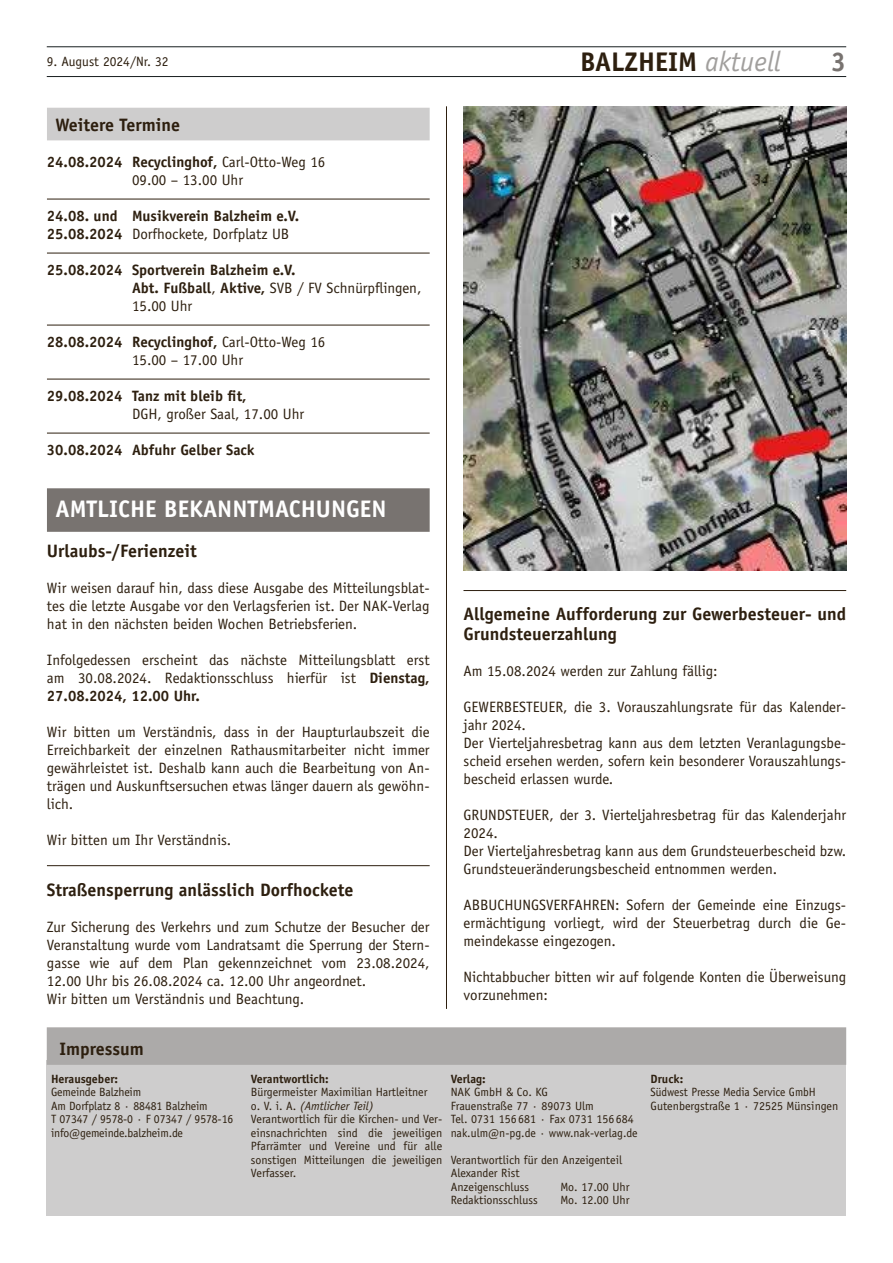
<style>
.page{position:relative;width:893px;height:1263px;background:#fff}
.page>*{position:absolute;margin:0;border:0;box-sizing:border-box;transform-origin:0 0}
.t1{font:700 27px "Officina Sans";color:#2d1f0f}
.t2{font:700 27px "Officina Sans";color:#787370}
.t3{font:700 24px "Officina Sans";color:#fff}
.t4{font:700 18px/19.5px "Officina Sans";color:#2d1f0f}
.t5{font:15px/18px "Officina Sans";color:#2d1f0f;text-align:justify}
.t6{font:700 15px/18px "Officina Sans";color:#2d1f0f}
.t7{font:13.5px "Officina Sans";color:#2d1f0f}
.t8{font:12px/13.5px "Officina Sans";color:#2d1f0f}
.t9{font:12px/13.5px "Officina Sans";color:#2d1f0f;scale:.95 1}
.t10{font:700 12px "Officina Sans";color:#2d1f0f}
.s1{font-weight:400;font-style:italic;font-size:28.35px;color:#a19f9d}
.s2{font-weight:700}
.s3{font-weight:400}
.s4{font-style:italic}
</style>
<div class="page">
<hr style="left:47px;top:76px;width:799px;height:1px;background:#171d1f">
<hr style="left:47px;top:47px;width:799px;height:1px;background:#171d1f">
<hr style="left:446px;top:106px;width:1px;height:903px;background:#2d1f0f">
<div style="left:47px;top:108px;width:383px;height:32px;background:#cecdcd"></div>
<hr style="left:47px;top:199px;width:383px;height:1px;background:#2d1f0f">
<hr style="left:47px;top:253px;width:383px;height:1px;background:#2d1f0f">
<hr style="left:47px;top:325px;width:383px;height:1px;background:#2d1f0f">
<hr style="left:47px;top:379px;width:383px;height:1px;background:#2d1f0f">
<hr style="left:47px;top:433px;width:383px;height:1px;background:#2d1f0f">
<hr style="left:47px;top:865px;width:383px;height:1px;background:#2d1f0f">
<div style="left:47px;top:489px;width:383px;height:42px;background:#787370"></div>
<hr style="left:463px;top:590px;width:383px;height:1px;background:#2d1f0f">
<img style="left:463px;top:106px;width:383px;height:464px">
<div style="left:47px;top:1060px;width:799px;height:156px;background:#cecdcd"></div>
<div style="left:47px;top:1027px;width:799px;height:38px;background:#acaaa9"></div>
<h1 class="t1" style="left:580px;top:45px;width:202px">BALZHEIM <span class="s1">aktuell</span></h1>
<p class="t7" style="left:47px;top:53px;width:123px">9. August 2024/Nr. 32</p>
<h1 class="t2" style="left:831px;top:45px;width:17px">3</h1>
<p class="t4" style="left:55px;top:115px;width:126px">Weitere Termine</p>
<p class="t5" style="left:47px;top:153px;width:280px;text-align:center"><span class="s2">24.08.2024 Recyclinghof,</span> Carl-Otto-Weg 16<br>09.00 – 13.00 Uhr</p>
<p class="t6" style="left:47px;top:207px;width:254px">24.08. und Musikverein Balzheim e.V.<br>25.08.2024 <span class="s3">Dorfhockete, Dorfplatz UB</span></p>
<p class="t6" style="left:132px;top:261px;width:291px;text-indent:-85px">25.08.2024 Sportverein Balzheim e.V.<br>Abt. Fußball<span class="s3">,</span> Aktive, <span class="s3">SVB / FV Schnürpflingen,<br>15.00 Uhr</span></p>
<p class="t5" style="left:47px;top:333px;width:280px;text-align:center"><span class="s2">28.08.2024 Recyclinghof,</span> Carl-Otto-Weg 16<br>15.00 – 17.00 Uhr</p>
<p class="t6" style="left:47px;top:387px;width:201px">29.08.2024 Tanz mit bleib fit,</p>
<p class="t5" style="left:132px;top:405px;width:174px">DGH, großer Saal, 17.00 Uhr</p>
<p class="t6" style="left:47px;top:441px;width:209px">30.08.2024 Abfuhr Gelber Sack</p>
<h2 class="t3" style="left:55px;top:494px;width:333px">AMTLICHE BEKANNTMACHUNGEN</h2>
<p class="t4" style="left:47px;top:541px;width:151px">Urlaubs-/Ferienzeit</p>
<p class="t5" style="left:47px;top:579px;width:384px">Wir weisen darauf hin, dass diese Ausgabe des Mitteilungsblat&shy;tes die letzte Ausgabe vor den Verlagsferien ist. Der NAK-Verlag hat in den nächsten beiden Wochen Betriebsferien.</p>
<p class="t5" style="left:47px;top:651px;width:384px">Infolgedessen erscheint das nächste Mitteilungsblatt erst am 30.08.2024. Redaktionsschluss hierfür ist <span class="s2">Dienstag, 27.08.2024, 12.00 Uhr.</span></p>
<p class="t5" style="left:47px;top:723px;width:384px">Wir bitten um Verständnis, dass in der Haupturlaubszeit die Erreichbarkeit der einzelnen Rathausmitarbeiter nicht immer gewährleistet ist. Deshalb kann auch die Bearbeitung von An&shy;trägen und Auskunftsersuchen etwas länger dauern als gewöhn&shy;lich.</p>
<p class="t5" style="left:47px;top:831px;width:186px">Wir bitten um Ihr Verständnis.</p>
<p class="t4" style="left:47px;top:879px;width:308px">Straßensperrung anlässlich Dorfhockete</p>
<p class="t5" style="left:47px;top:917px;width:384px;text-align:left">Zur Sicherung des Verkehrs und zum Schutze der Besucher der Veranstaltung wurde vom Landratsamt die Sperrung der Stern&shy;gasse wie auf dem Plan gekennzeichnet vom 23.08.2024, 12.00 Uhr bis 26.08.2024 ca. 12.00 Uhr angeordnet.<br>Wir bitten um Verständnis und Beachtung.</p>
<p class="t4" style="left:463px;top:604px;width:384px">Allgemeine Aufforderung zur Gewerbesteuer- und<br>Grundsteuerzahlung</p>
<p class="t5" style="left:463px;top:662px;width:256px">Am 15.08.2024 werden zur Zahlung fällig:</p>
<p class="t5" style="left:463px;top:698px;width:384px;text-align:left">GEWERBESTEUER, die 3. Vorauszahlungsrate für das Kalender&shy;jahr 2024.<br>Der Vierteljahresbetrag kann aus dem letzten Veranlagungsbe&shy;scheid ersehen werden, sofern kein besonderer Vorauszahlungs&shy;bescheid erlassen wurde.</p>
<p class="t5" style="left:463px;top:806px;width:384px;text-align:left">GRUNDSTEUER, der 3. Vierteljahresbetrag für das Kalenderjahr 2024.<br>Der Vierteljahresbetrag kann aus dem Grundsteuerbescheid bzw.<br>Grundsteueränderungsbescheid entnommen werden.</p>
<p class="t5" style="left:463px;top:896px;width:384px">ABBUCHUNGSVERFAHREN: Sofern der Gemeinde eine Einzugs&shy;ermächtigung vorliegt, wird der Steuerbetrag durch die Ge&shy;meindekasse eingezogen.</p>
<p class="t5" style="left:463px;top:968px;width:384px">Nichtabbucher bitten wir auf folgende Konten die Überweisung vorzunehmen:</p>
<p class="t4" style="left:60px;top:1039px;width:86px">Impressum</p>
<p class="t10" style="left:51px;top:1071px;width:69px">Herausgeber:</p>
<p class="t8" style="left:51px;top:1085px;width:184px">Gemeinde Balzheim<br>Am Dorfplatz 8 · 88481 Balzheim<br>T 07347 / 9578-0 · F 07347 / 9578-16 info@gemeinde.balzheim.de</p>
<p class="t10" style="left:251px;top:1071px;width:79px">Verantwortlich:</p>
<p class="t8" style="left:251px;top:1085px;width:193px">Bürgermeister Maximilian Hartleitner<br>o. V. i. A. <span class="s4">(Amtlicher Teil)<br></span>Verantwortlich für die Kirchen- und Ver&shy;einsnachrichten sind die jeweiligen Pfarrämter und Vereine und für alle sonstigen Mitteilungen die jeweiligen Verfasser.</p>
<p class="t10" style="left:451px;top:1071px;width:37px">Verlag:</p>
<p class="t8" style="left:451px;top:1085px;width:188px">NAK GmbH &amp; Co. KG<br>Frauenstraße 77 · 89073 Ulm<br>Tel. 0731 156 681 · Fax 0731 156684 nak.ulm@n-pg.de · www.nak-verlag.de</p>
<p class="t8" style="left:451px;top:1153px;width:173px">Verantwortlich für den Anzeigenteil<br>Alexander Rist<br>Anzeigenschluss</p>
<p class="t8" style="left:560px;top:1180px;width:71px">Mo. 17.00 Uhr</p>
<p class="t8" style="left:451px;top:1193px;width:88px">Redaktionsschluss</p>
<p class="t8" style="left:560px;top:1193px;width:71px">Mo. 12.00 Uhr</p>
<p class="t10" style="left:651px;top:1071px;width:34px">Druck:</p>
<p class="t9" style="left:651px;top:1085px;width:199px">Südwest Presse Media Service GmbH<br>Gutenbergstraße 1 · 72525 Münsingen</p>
</div>
